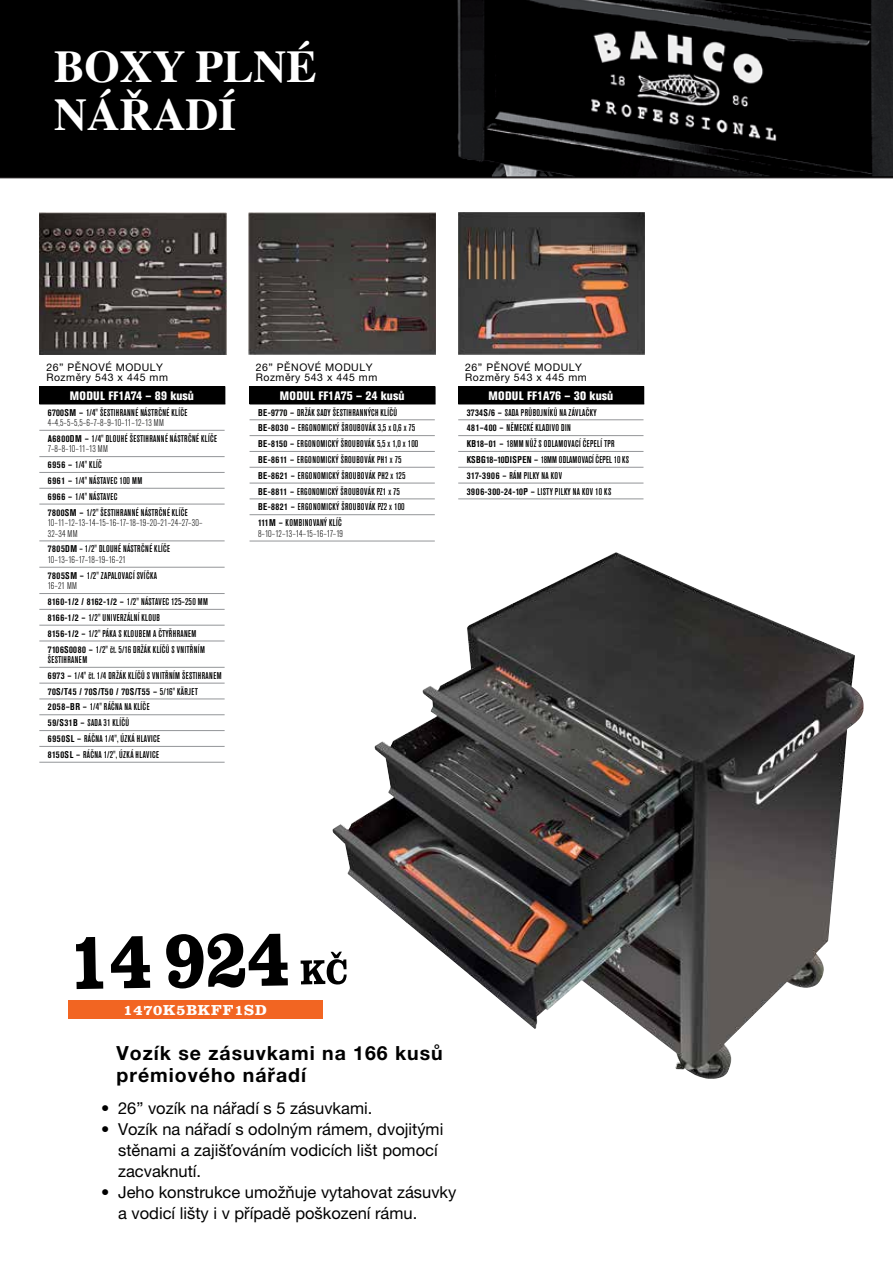
<style>
.page{position:relative;width:893px;height:1263px;background:#fff}
.page>*{position:absolute;margin:0;border:0;box-sizing:border-box;transform-origin:0 0}
.t1{font:700 85.65px "Clarendon LT Std";color:#000;scale:.8 1}
.t2{font:700 45.6px/48px "Times";color:#fff}
.t3{font:700 19.5px/22.5px "Helvetica Neue LT Pro";letter-spacing:.05em;color:#000}
.t4{font:16.5px/21px "Helvetica Neue LT Pro";color:#000}
.t5{font:700 15px "Clarendon LT Std";letter-spacing:.05em;color:#fff}
.t6{font:800 condensed 12.15px "Akzidenz Grotesk Pro";color:#fff}
.t7{font:10.5px/10.5px "Helvetica Neue LT Pro";letter-spacing:.05em;color:#000}
.t8{font:500 condensed 9.75px/15.8px "Akzidenz Grotesk Pro";letter-spacing:.04em;color:#000}
.t9{font:300 condensed 9.75px/10.5px "Akzidenz Grotesk Pro";letter-spacing:-.03em;color:#000}
.s1{font-weight:700}
.s2{font-weight:500}
.s3{font-weight:300}
.s4{font-family:"Helvetica Neue LT Std"}
</style>
<div class="page">
<img style="left:0;top:0;width:893px;height:1019px">
<img style="left:333px;top:552px;width:531px;height:527px">
<svg style="left:301px;top:952px;width:46px;height:33px"></svg>
<div style="left:68px;top:1001px;width:254px;height:18px;background:#f26522"></div>
<img style="left:39px;top:213px;width:187px;height:142px">
<img style="left:249px;top:213px;width:187px;height:141px">
<img style="left:458px;top:213px;width:187px;height:141px">
<div style="left:39px;top:386px;width:186px;height:18px;background:#000"></div>
<hr style="left:39px;top:404px;width:186px;height:1px;background:#000">
<hr style="left:39px;top:430px;width:186px;height:1px;background:#939598">
<hr style="left:39px;top:456px;width:186px;height:1px;background:#939598">
<hr style="left:39px;top:472px;width:186px;height:1px;background:#939598">
<hr style="left:39px;top:488px;width:186px;height:1px;background:#939598">
<hr style="left:39px;top:504px;width:186px;height:1px;background:#939598">
<hr style="left:39px;top:541px;width:186px;height:1px;background:#939598">
<hr style="left:39px;top:567px;width:186px;height:1px;background:#939598">
<hr style="left:39px;top:593px;width:186px;height:1px;background:#939598">
<hr style="left:39px;top:609px;width:186px;height:1px;background:#939598">
<hr style="left:39px;top:625px;width:186px;height:1px;background:#939598">
<hr style="left:39px;top:641px;width:186px;height:1px;background:#939598">
<hr style="left:39px;top:667px;width:186px;height:1px;background:#939598">
<hr style="left:39px;top:683px;width:186px;height:1px;background:#939598">
<hr style="left:39px;top:699px;width:186px;height:1px;background:#939598">
<hr style="left:39px;top:714px;width:186px;height:1px;background:#939598">
<hr style="left:39px;top:730px;width:186px;height:1px;background:#939598">
<hr style="left:39px;top:746px;width:186px;height:1px;background:#939598">
<hr style="left:39px;top:762px;width:186px;height:1px;background:#939598">
<div style="left:250px;top:386px;width:185px;height:18px;background:#000"></div>
<svg style="left:435px;top:386px;width:1px;height:18px"></svg>
<hr style="left:250px;top:404px;width:186px;height:1px;background:#000">
<hr style="left:250px;top:419px;width:185px;height:1px;background:#939598">
<hr style="left:250px;top:435px;width:185px;height:1px;background:#939598">
<hr style="left:250px;top:451px;width:185px;height:1px;background:#939598">
<hr style="left:250px;top:467px;width:185px;height:1px;background:#939598">
<hr style="left:250px;top:483px;width:185px;height:1px;background:#939598">
<hr style="left:250px;top:499px;width:185px;height:1px;background:#939598">
<hr style="left:250px;top:514px;width:185px;height:1px;background:#939598">
<hr style="left:250px;top:541px;width:185px;height:1px;background:#939598">
<div style="left:458px;top:386px;width:185px;height:18px;background:#000"></div>
<svg style="left:643px;top:386px;width:1px;height:18px"></svg>
<hr style="left:458px;top:404px;width:186px;height:1px;background:#000">
<hr style="left:458px;top:419px;width:185px;height:1px;background:#939598">
<hr style="left:458px;top:435px;width:185px;height:1px;background:#939598">
<hr style="left:458px;top:451px;width:185px;height:1px;background:#939598">
<hr style="left:458px;top:467px;width:185px;height:1px;background:#939598">
<hr style="left:458px;top:483px;width:185px;height:1px;background:#939598">
<hr style="left:458px;top:499px;width:185px;height:1px;background:#939598">
<h2 class="t2" style="left:54px;top:37px;width:264px">BOXY PLNÉ<br>NÁŘADÍ</h2>
<p class="t7" style="left:46px;top:362px;width:123px">26” PĚNOVÉ MODULY<br>Rozměry 543 x 445 mm</p>
<p class="t7" style="left:256px;top:362px;width:123px">26” PĚNOVÉ MODULY<br>Rozměry 543 x 445 mm</p>
<p class="t7" style="left:465px;top:362px;width:123px">26” PĚNOVÉ MODULY<br>Rozměry 543 x 445 mm</p>
<p class="t6" style="left:70px;top:388px;width:125px">MODUL FF1A74 – 89 kusů</p>
<p class="t9" style="left:48px;top:407px;width:141px"><span class="s1">6700SM –</span> <span class="s2">1/4" ŠESTIHRANNÉ NÁSTRČNÉ KLÍČE<br></span>4–4,5–5–5,5–6–7–8–9–10–11–12–13 MM</p>
<p class="t8" style="left:48px;top:433px;width:171px;line-height:10.5px"><span class="s1">A6800DM –</span> 1/4" DLOUHÉ ŠESTIHRANNÉ NÁSTRČNÉ KLÍČE<br><span class="s3">7–8–8–10–11–13 MM</span></p>
<p class="t8" style="left:48px;top:457px;width:141px"><span class="s1">6956 –</span> 1/4" KLÍČ<br><span class="s1">6961 –</span> 1/4" NÁSTAVEC 100 MM<br><span class="s1">6966 –</span> 1/4" NÁSTAVEC<br><span class="s1">7800SM –</span> 1/2" ŠESTIHRANNÉ NÁSTRČNÉ KLÍČE</p>
<p class="t9" style="left:48px;top:517px;width:156px">10–11–12–13–14–15–16–17–18–19–20–21–24–27–30–<br>32–34 MM</p>
<p class="t8" style="left:48px;top:543px;width:124px;line-height:10.5px"><span class="s1">7805DM</span> – 1/2" DLOUHÉ NÁSTRČNÉ KLÍČE<br><span class="s3">10–13–16–17–18–19–16–21</span></p>
<p class="t8" style="left:48px;top:570px;width:111px;line-height:10.5px"><span class="s1">7805SM –</span> 1/2" ZAPALOVACÍ SVÍČKA<br><span class="s3">16–21 MM</span></p>
<p class="t8" style="left:48px;top:593px;width:162px"><span class="s1">8160-1/2 / 8162-1/2 –</span> 1/2" NÁSTAVEC 125–250 MM <span class="s1">8166-1/2 –</span> 1/2" UNIVERZÁLNÍ KLOUB<br><span class="s1">8156-1/2 –</span> 1/2" PÁKA S KLOUBEM A ČTYŘHRANEM <span class="s1">7106S0080 –</span> 1/2" čt. 5/16 DRŽÁK KLÍČŮ S VNITŘNÍM</p>
<p class="t8" style="left:48px;top:651px;width:175px">ŠESTIHRANEM<br><span class="s1">6973 –</span> 1/4" čt. 1/4 DRŽÁK KLÍČŮ S VNITŘNÍM ŠESTIHRANEM<br><span class="s1">70S/T45 / 70S/T50 / 70S/T55 –</span> 5/16" KÄRJET<br><span class="s1">2058–BR –</span> 1/4" RÁČNA NA KLÍČE<br><span class="s1">59/S31B –</span> SADA 31 KLÍČŮ<br><span class="s1">6950SL –</span> RÁČNA 1/4", ÚZKÁ HLAVICE<br><span class="s1">8150SL –</span> RÁČNA 1/2", ÚZKÁ HLAVICE</p>
<p class="t6" style="left:280px;top:388px;width:126px">MODUL FF1A75 – 24 kusů</p>
<p class="t8" style="left:258px;top:404px;width:162px"><span class="s1">BE-9770 –</span> DRŽÁK SADY ŠESTIHRANNÝCH KLÍČŮ <span class="s1">BE-8030 –</span> ERGONOMICKÝ ŠROUBOVÁK 3,5 x 0,6 x 75<br><span class="s1">BE-8150 –</span> ERGONOMICKÝ ŠROUBOVÁK 5,5 x 1,0 x 100<br><span class="s1">BE-8611 –</span> ERGONOMICKÝ ŠROUBOVÁK PH1 x 75<br><span class="s1">BE-8621 –</span> ERGONOMICKÝ ŠROUBOVÁK PH2 x 125<br><span class="s1">BE-8811 –</span> ERGONOMICKÝ ŠROUBOVÁK PZ1 x 75<br><span class="s1">BE-8821 –</span> ERGONOMICKÝ ŠROUBOVÁK PZ2 x 100<br><span class="s1">111M –</span> KOMBINOVANÝ KLÍČ</p>
<p class="t9" style="left:258px;top:528px;width:87px">8–10–12–13–14–15–16–17–19</p>
<p class="t6" style="left:489px;top:388px;width:126px">MODUL FF1A76 – 30 kusů</p>
<p class="t8" style="left:467px;top:404px;width:164px"><span class="s1">3734S/6 –</span> SADA PRŮBOJNÍKŮ NA ZÁVLAČKY <span class="s1">481–400 –</span> NĚMECKÉ KLADIVO DIN<br><span class="s1">KB18–01 –</span> 18MM NŮŽ S ODLAMOVACÍ ČEPELÍ TPR <span class="s1">KSBG18–10DISPEN –</span> 18MM ODLAMOVACÍ ČEPEL 10 KS <span class="s1">317-3906 –</span> RÁM PILKY NA KOV<br><span class="s1">3906-300-24-10P –</span> LISTY PILKY NA KOV 10 KS</p>
<h1 class="t1" style="left:67px;top:909px;width:278px;rotate:-1deg">14 924</h1>
<h3 class="t5" style="left:124px;top:1001px;width:145px">1470K5BKFF1SD</h3>
<h3 class="t3" style="left:117px;top:1041px;width:328px">Vozík se zásuvkami na 166 kusů prémiového nářadí</h3>
<h3 class="t4" style="left:101px;top:1097px;width:273px">• 26<span class="s4">”</span> vozík na nářadí s 5 zásuvkami.</h3>
<h3 class="t4" style="left:118px;top:1118px;width:327px;text-indent:-17px">• Vozík na nářadí s odolným rámem, dvojitými stěnami a zajišťováním vodicích lišt pomocí zacvaknutí.</h3>
<h3 class="t4" style="left:118px;top:1181px;width:340px;text-indent:-17px">• Jeho konstrukce umožňuje vytahovat zásuvky a vodicí lišty i v případě poškození rámu.</h3>
</div>
